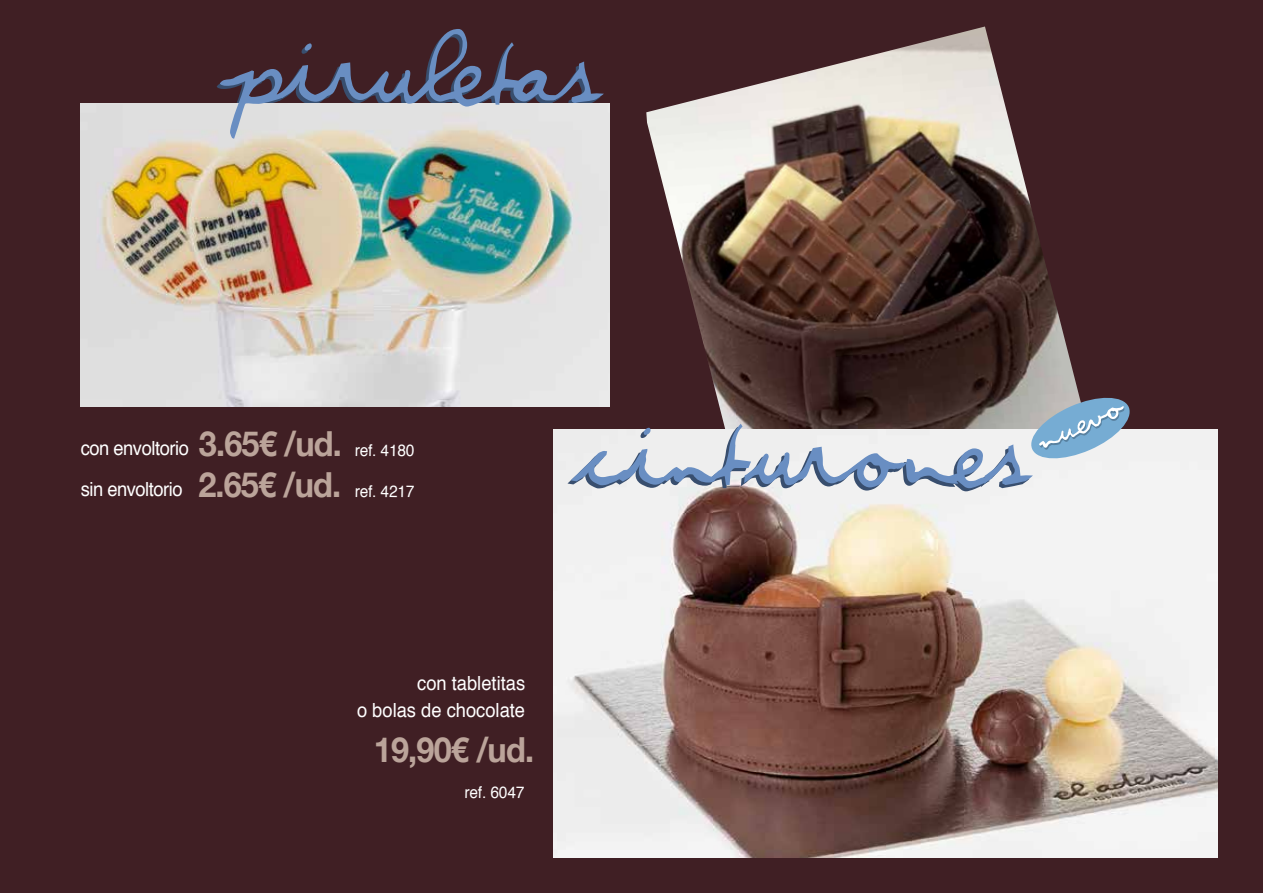
<style>
.page{position:relative;width:1263px;height:893px;background:#401f24}
.page>*{position:absolute;margin:0;border:0;box-sizing:border-box;transform-origin:0 0}
.t1{font:700 34.5px "Helvetica Neue";letter-spacing:-.025em;color:#bba49a;scale:.94 1}
.t2{font:19.5px/27px "Helvetica";color:#fff;text-align:right;scale:.94 1}
.t3{font:19.5px "Helvetica";letter-spacing:-.025em;color:#fff;scale:.94 1}
.t4{font:16.5px "Helvetica";color:#fff;scale:.93 1}
</style>
<div class="page">
<img style="left:646px;top:27px;width:433px;height:368px">
<img style="left:553px;top:429px;width:664px;height:429px">
<img style="left:80px;top:103px;width:529px;height:304px">
<svg style="left:217px;top:29px;width:387px;height:113px"></svg>
<svg style="left:567px;top:395px;width:567px;height:96px"></svg>
<p class="t3" style="left:81px;top:433px;width:117px">con envoltorio</p>
<h1 class="t1" style="left:199px;top:422px;width:154px">3.65€ /ud.</h1>
<p class="t4" style="left:355px;top:437px;width:66px;rotate:1deg">ref. 4180</p>
<h1 class="t1" style="left:198px;top:464px;width:154px">2.65€ /ud.</h1>
<p class="t3" style="left:81px;top:474px;width:110px">sin envoltorio</p>
<p class="t4" style="left:355px;top:478px;width:66px;rotate:1deg">ref. 4217</p>
<p class="t2" style="left:357px;top:670px;width:180px">con tabletitas<br>o bolas de chocolate</p>
<h1 class="t1" style="left:374px;top:729px;width:172px">19,90€ /ud.</h1>
<p class="t4" style="left:465px;top:779px;width:66px;rotate:1deg">ref. 6047</p>
</div>
